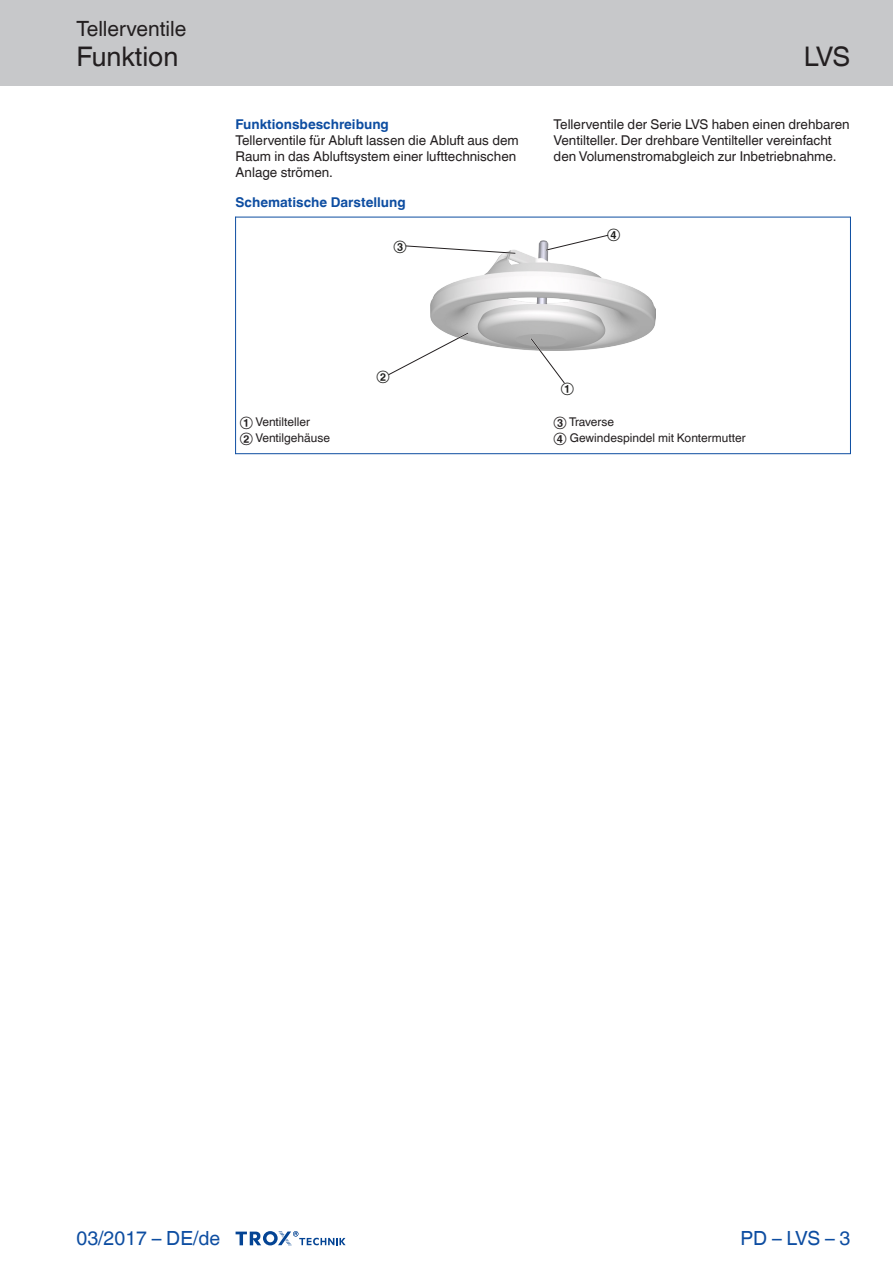
<style>
.page{position:relative;width:893px;height:1263px;background:#fff}
.page>*{position:absolute;margin:0;border:0;box-sizing:border-box;transform-origin:0 0}
.Navigation_2{font:27px "TROX Helvetica";color:#231f20}
.Navigation_3{font:27px "TROX Helvetica";color:#231f20}
.Navigation_1{font:21px "TROX Helvetica";color:#231f20}
.country{font:19.5px "TROX Helvetica";color:#0d4da1}
.pagina_li-re{font:19.5px "TROX Helvetica";color:#0d4da1}
.descr_txt_section_pa{font:13.5px/16.2px "TROX Helvetica";color:#231f20}
.Standard_oben_links{font:700 13.5px "TROX Helvetica";color:#0d4da1}
.descr_txt_section_ti{font:700 13.5px "TROX Helvetica";color:#0d4da1}
._30_graphic_index{font:12px "TROX Helvetica";color:#231f20}
.Update_OIDs{font:12px "TROX Helvetica";color:#1d1d1b}
</style>
<div class="page">
<div style="left:0;top:0;width:893px;height:85px;background:#c7c8ca"></div>
<svg style="left:236px;top:1231px;width:110px;height:15px"></svg>
<img style="left:430px;top:241px;width:225px;height:110px">
<svg style="left:544px;top:234px;width:66px;height:18px"></svg>
<svg style="left:388px;top:331px;width:82px;height:44px"></svg>
<svg style="left:405px;top:244px;width:112px;height:11px"></svg>
<svg style="left:529px;top:337px;width:37px;height:47px"></svg>
<hr style="left:235px;top:217px;width:1px;height:237px;background:#0d4da1">
<hr style="left:850px;top:217px;width:1px;height:237px;background:#0d4da1">
<hr style="left:235px;top:217px;width:615px;height:1px;background:#0d4da1">
<hr style="left:235px;top:453px;width:615px;height:1px;background:#0d4da1">
<p class="Navigation_1" style="left:77px;top:17px;width:111px">Tellerventile</p>
<p class="Navigation_2" style="left:77px;top:41px;width:103px">Funktion</p>
<p class="descr_txt_section_ti" style="left:236px;top:116px;width:155px">Funktionsbeschreibung</p>
<p class="descr_txt_section_pa" style="left:236px;top:132px;width:285px">Tellerventile für Abluft lassen die Abluft aus dem<br>Raum in das Abluftsystem einer lufttechnischen<br>Anlage strömen.</p>
<p class="Standard_oben_links" style="left:236px;top:195px;width:172px">Schematische Darstellung</p>
<p class="Update_OIDs" style="left:394px;top:239px;width:15px">③</p>
<p class="Navigation_3" style="left:804px;top:41px;width:48px">LVS</p>
<p class="descr_txt_section_pa" style="left:554px;top:116px;width:298px">Tellerventile der Serie LVS haben einen drehbaren<br>Ventilteller. Der drehbare Ventilteller vereinfacht den Volumenstromabgleich zur Inbetriebnahme.</p>
<p class="Update_OIDs" style="left:607px;top:227px;width:15px">④</p>
<p class="_30_graphic_index" style="left:240px;top:415px;width:72px">① Ventilteller</p>
<p class="_30_graphic_index" style="left:240px;top:431px;width:92px">② Ventilgehäuse</p>
<p class="Update_OIDs" style="left:376px;top:368px;width:15px">②</p>
<p class="Update_OIDs" style="left:561px;top:380px;width:15px">①</p>
<p class="_30_graphic_index" style="left:554px;top:415px;width:62px">③ Traverse</p>
<p class="_30_graphic_index" style="left:554px;top:431px;width:193px">④ Gewindespindel mit Kontermutter</p>
<p class="country" style="left:77px;top:1227px;width:145px">03/2017 – DE/de</p>
<p class="pagina_li-re" style="left:741px;top:1227px;width:111px">PD – LVS – 3</p>
</div>
